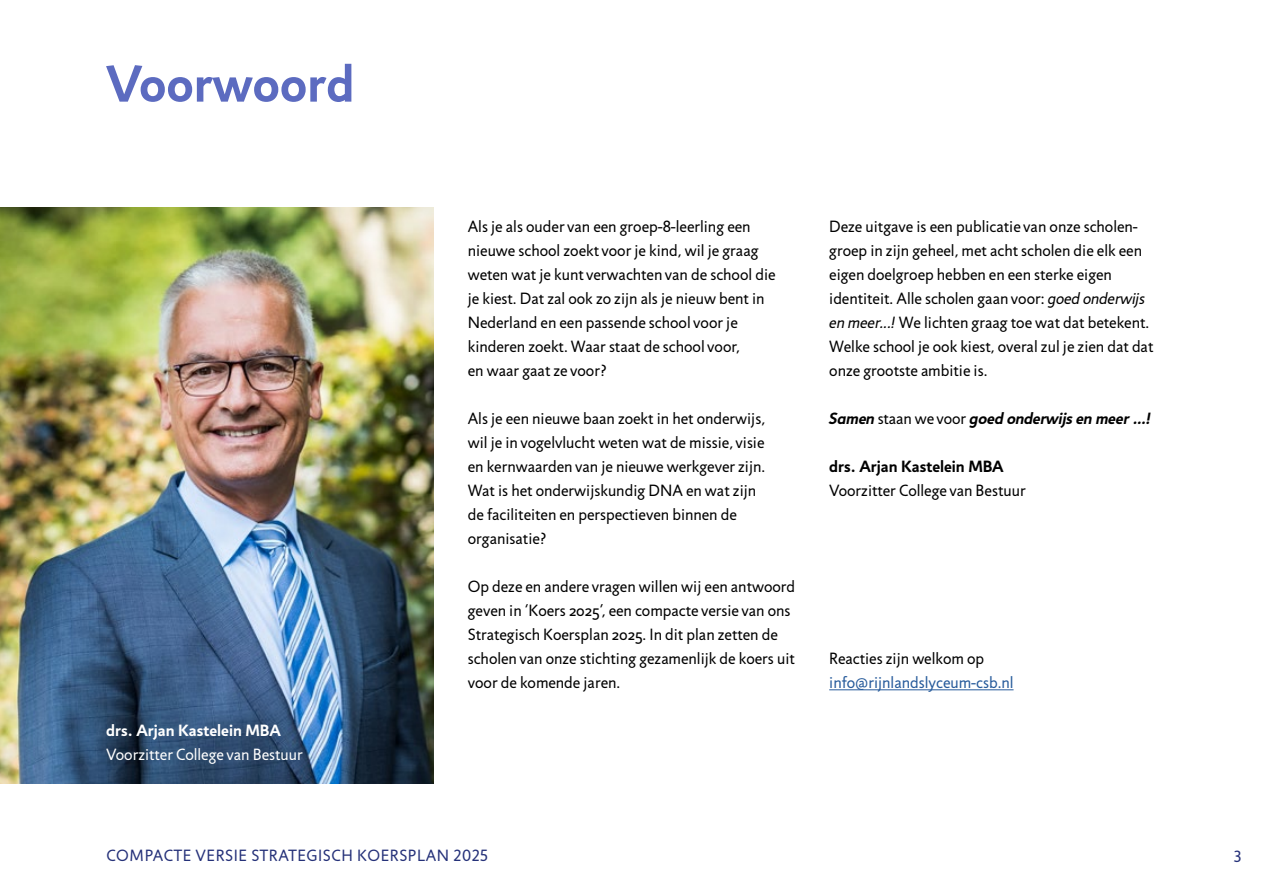
<style>
.page{position:relative;width:1263px;height:893px;background:#fff}
.page>*{position:absolute;margin:0;border:0;box-sizing:border-box;transform-origin:0 0}
.TITEL_Variatie_Hoofd{font:700 52.5px "Jigsaw Std";color:#5c6bc0}
.BROOD{font:16.5px/24px "Jigsaw Std";color:#000}
.BROOD-2{font:16.5px/24px "Jigsaw Std";color:#275b9b}
.t1{font:16.5px "Jigsaw Std";letter-spacing:.04em;color:#253179}
.BROOD-3{font:italic 700 16.5px "Jigsaw Std";letter-spacing:-.005em;color:#000}
.BROOD-4{font:16.5px "Jigsaw Std";color:#fff}
.BROOD-5{font:700 16.5px "Jigsaw Std";color:#000}
.BROOD-6{font:700 16.5px "Jigsaw Std";color:#fff}
.s1{font-style:italic}
.s2{font-weight:400;font-style:normal}
.s3{color:#000}
</style>
<div class="page">
<img style="left:0;top:207px;width:434px;height:576px">
<hr style="left:829px;top:689px;width:184px;height:1px;background:#275b9b">
<p class="TITEL_Variatie_Hoofd" style="left:106px;top:53px;width:250px">Voorwoord</p>
<p class="BROOD-6" style="left:106px;top:720px;width:176px">drs. Arjan Kastelein MBA</p>
<p class="BROOD-4" style="left:106px;top:744px;width:198px">Voorzitter College van Bestuur</p>
<p class="BROOD" style="left:468px;top:214px;width:309px">Als je als ouder van een groep-8-leerling een nieuwe school zoekt voor je kind, wil je graag weten wat je kunt verwachten van de school die je kiest. Dat zal ook zo zijn als je nieuw bent in Nederland en een passende school voor je kinderen zoekt. Waar staat de school voor,<br>en waar gaat ze voor?</p>
<p class="BROOD" style="left:468px;top:406px;width:299px">Als je een nieuwe baan zoekt in het onderwijs, wil je in vogelvlucht weten wat de missie, visie</p>
<p class="BROOD" style="left:468px;top:454px;width:299px">en kernwaarden van je nieuwe werkgever zijn.<br>Wat is het onderwijskundig DNA en wat zijn de faciliteiten en perspectieven binnen de organisatie?</p>
<p class="BROOD" style="left:468px;top:574px;width:329px">Op deze en andere vragen willen wij een antwoord geven in ‘Koers 2025’, een compacte versie van ons Strategisch Koersplan 2025. In dit plan zetten de scholen van onze stichting gezamenlijk de koers uit voor de komende jaren.</p>
<p class="BROOD" style="left:829px;top:214px;width:326px">Deze uitgave is een publicatie van onze scholen&shy;groep in zijn geheel, met acht scholen die elk een eigen doelgroep hebben en een sterke eigen identiteit. Alle scholen gaan voor: <span class="s1">goed onderwijs en meer...!</span> We lichten graag toe wat dat betekent.<br>Welke school je ook kiest, overal zul je zien dat dat onze grootste ambitie is.</p>
<p class="BROOD-3" style="left:829px;top:408px;width:324px">Samen <span class="s2">staan we voor</span> goed onderwijs en meer …!</p>
<p class="BROOD-5" style="left:829px;top:456px;width:176px">drs. Arjan Kastelein MBA</p>
<p class="BROOD" style="left:829px;top:478px;width:198px">Voorzitter College van Bestuur</p>
<p class="BROOD-2" style="left:829px;top:646px;width:186px"><span class="s3">Reacties zijn welkom op </span>info@rijnlandslyceum-csb.nl</p>
<p class="t1" style="left:106px;top:845px;width:383px">COMPACTE VERSIE STRATEGISCH KOERSPLAN 2025</p>
<p class="t1" style="left:1234px;top:846px;width:9px">3</p>
</div>
